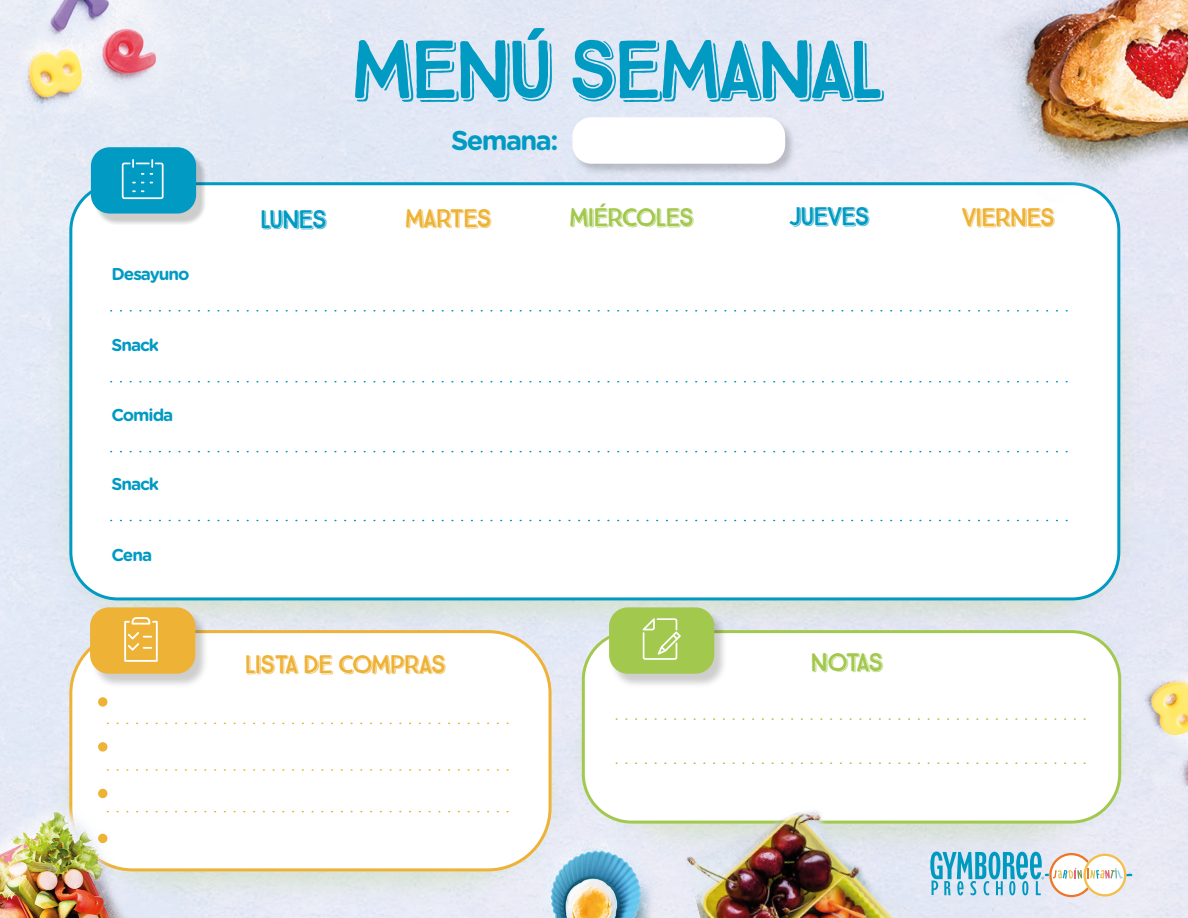
<style>
.page{position:relative;width:1188px;height:918px;background:#e3e8f4}
.page>*{position:absolute;margin:0;border:0;box-sizing:border-box;transform-origin:0 0}
.t1{font:81.9px "True North 3 D";letter-spacing:-.12em;color:#009ac2}
.t2{font:700 27.15px "Gotham Rounded";letter-spacing:-.06em;color:#009ac2}
.t3{font:25.5px "True North 3 D";letter-spacing:-.12em;color:#edb236}
.t4{font:25.5px "True North 3 D";letter-spacing:-.13em;color:#a2c84d}
.t5{font:25.5px "True North 3 D";letter-spacing:-.12em;color:#009ac2}
.t6{font:700 17.1px "Gotham Rounded";letter-spacing:-.06em;color:#009ac2}
</style>
<div class="page">
<img style="left:17px;top:204px;width:1156px;height:448px">
<div style="left:71px;top:184px;width:1048px;height:415px;background:#fff;border-radius:47px"></div>
<img style="left:17px;top:652px;width:523px;height:266px">
<div style="left:71px;top:632px;width:479px;height:238px;background:#fff;border-radius:62px"></div>
<img style="left:529px;top:652px;width:645px;height:237px">
<div style="left:583px;top:632px;width:537px;height:190px;background:#fff;border-radius:48px"></div>
<div style="left:69px;top:630px;width:483px;height:241px;border:3px solid #edb236;border-radius:62px"></div>
<div style="left:582px;top:630px;width:539px;height:194px;border:3px solid #a2c84d;border-radius:48px"></div>
<img style="left:523px;top:69px;width:321px;height:117px">
<svg style="left:930px;top:852px;width:202px;height:45px"></svg>
<img style="left:978px;top:0;width:210px;height:203px">
<img style="left:540px;top:823px;width:121px;height:95px">
<img style="left:0;top:793px;width:139px;height:125px">
<img style="left:12px;top:0;width:191px;height:117px">
<img style="left:1136px;top:662px;width:52px;height:123px">
<img style="left:680px;top:810px;width:245px;height:108px">
<svg style="left:111px;top:310px;width:957px;height:2px"></svg>
<svg style="left:111px;top:381px;width:957px;height:1px"></svg>
<svg style="left:111px;top:451px;width:957px;height:1px"></svg>
<svg style="left:111px;top:520px;width:957px;height:1px"></svg>
<svg style="left:262px;top:723px;width:247px;height:1px"></svg>
<svg style="left:781px;top:718px;width:305px;height:2px"></svg>
<svg style="left:616px;top:762px;width:470px;height:2px"></svg>
<svg style="left:107px;top:769px;width:402px;height:2px"></svg>
<svg style="left:107px;top:811px;width:402px;height:1px"></svg>
<div style="left:572px;top:117px;width:213px;height:47px;background:#fff;border-radius:19px"></div>
<img style="left:44px;top:102px;width:213px;height:175px">
<div style="left:91px;top:147px;width:105px;height:67px;background:#009ac2;border-radius:19px"></div>
<img style="left:42px;top:562px;width:214px;height:175px">
<div style="left:90px;top:607px;width:105px;height:67px;background:#edb236;border-radius:19px"></div>
<img style="left:561px;top:597px;width:214px;height:140px">
<div style="left:609px;top:607px;width:105px;height:67px;background:#a2c84d;border-radius:19px"></div>
<svg style="left:643px;top:618px;width:38px;height:42px"></svg>
<svg style="left:124px;top:617px;width:34px;height:45px"></svg>
<svg style="left:122px;top:159px;width:42px;height:40px"></svg>
<div style="left:98px;top:697px;width:9px;height:10px;background:#edb236;border-radius:50%"></div>
<div style="left:98px;top:742px;width:9px;height:10px;background:#edb236;border-radius:50%"></div>
<div style="left:98px;top:789px;width:9px;height:9px;background:#edb236;border-radius:50%"></div>
<div style="left:98px;top:834px;width:9px;height:9px;background:#edb236;border-radius:50%"></div>
<p class="t6" style="left:111px;top:262px;width:80px">Desayuno</p>
<p class="t6" style="left:111px;top:333px;width:49px">Snack</p>
<p class="t6" style="left:111px;top:403px;width:64px">Comida</p>
<p class="t6" style="left:111px;top:472px;width:49px">Snack</p>
<p class="t6" style="left:111px;top:543px;width:42px">Cena</p>
<h1 class="t1" style="left:347px;top:21px;width:542px">MENÚ SEMANAL</h1>
<h2 class="t2" style="left:451px;top:121px;width:109px">Semana:</h2>
<h3 class="t4" style="left:568px;top:202px;width:128px">MIÉRCOLES</h3>
<h3 class="t3" style="left:960px;top:202px;width:97px">VIERNES</h3>
<h3 class="t5" style="left:259px;top:204px;width:71px">LUNES</h3>
<h3 class="t3" style="left:404px;top:203px;width:90px">MARTES</h3>
<h3 class="t5" style="left:788px;top:201px;width:84px">JUEVES</h3>
<h3 class="t3" style="left:244px;top:649px;width:205px">LISTA DE COMPRAS</h3>
<h3 class="t4" style="left:810px;top:647px;width:76px">NOTAS</h3>
</div>
